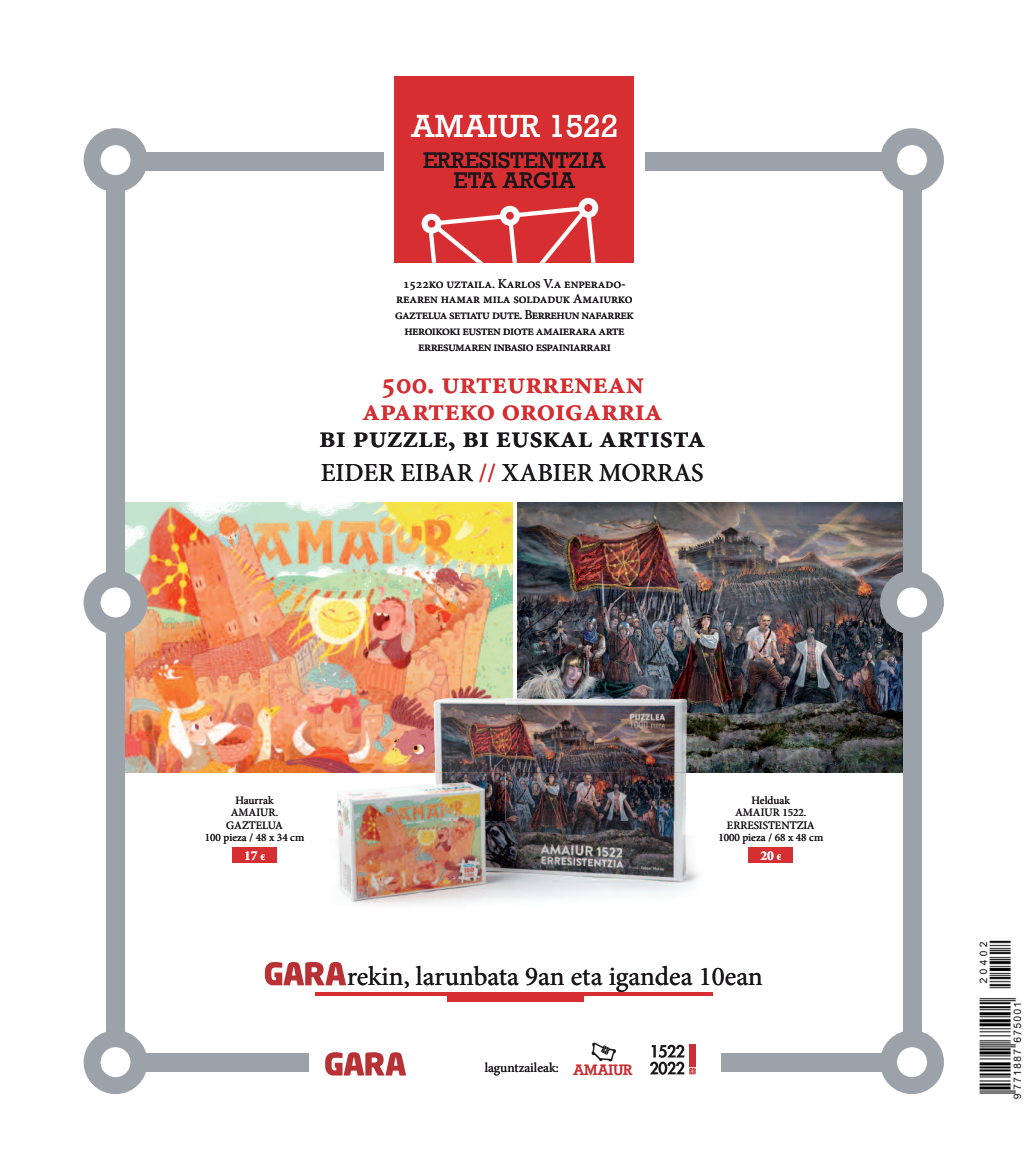
<style>
.page{position:relative;width:1028px;height:1170px;background:#fff}
.page>*{position:absolute;margin:0;border:0;box-sizing:border-box;transform-origin:0 0}
.t1{font:600 30.38px/27px "Minion Pro";color:#d72e32;text-align:center}
.t2{font:600 30.38px "Minion Pro";color:#1a161a}
.t3{font:30px "Rockwell Regular+T42";color:#fff}
.t4{font:27px "Minion Pro";color:#1a161a}
.t5{font:500 25.88px "Minion Pro";color:#1a161a}
.t6{font:21px/20.2px "Rockwell Regular+T42";color:#1a161a;text-align:center}
.t7{font:13.5px/15.8px "Minion Pro";letter-spacing:-.04em;color:#1a161a;text-align:center}
.t8{font:700 13.5px "Minion Pro";color:#fff}
.t9{font:11.25px/12.4px "Minion Pro";color:#1a161a;text-align:center}
.t10{font:700 9px "Minion Pro";color:#fff}
.s1{color:#d72e32}
.s2{font-family:"Rockwell Regular+T42";font-size:14px;color:#cc2f33}
</style>
<div class="page">
<img style="left:517px;top:503px;width:385px;height:269px">
<img style="left:125px;top:503px;width:387px;height:269px">
<div style="left:144px;top:152px;width:240px;height:19px;background:#9ca2a9"></div>
<div style="left:106px;top:160px;width:19px;height:897px;background:#9ca2a9"></div>
<div style="left:902px;top:160px;width:19px;height:897px;background:#9ca2a9"></div>
<div style="left:645px;top:152px;width:257px;height:19px;background:#9ca2a9"></div>
<svg style="left:888px;top:137px;width:47px;height:46px"></svg>
<div style="left:880px;top:128px;width:64px;height:64px;border:17px solid #9ca2a9;border-radius:50%"></div>
<div style="left:92px;top:137px;width:47px;height:46px;background:#fff;border-radius:50%"></div>
<div style="left:84px;top:128px;width:63px;height:64px;border:17px solid #9ca2a9;border-radius:50%"></div>
<div style="left:721px;top:1052px;width:181px;height:19px;background:#9ca2a9"></div>
<div style="left:144px;top:1052px;width:164px;height:19px;background:#9ca2a9"></div>
<div style="left:92px;top:579px;width:47px;height:47px;background:#fff;border-radius:50%"></div>
<div style="left:84px;top:570px;width:63px;height:64px;border:17px solid #9ca2a9;border-radius:50%"></div>
<svg style="left:888px;top:579px;width:47px;height:47px"></svg>
<div style="left:880px;top:570px;width:64px;height:64px;border:17px solid #9ca2a9;border-radius:50%"></div>
<div style="left:92px;top:1038px;width:47px;height:47px;background:#fff;border-radius:50%"></div>
<div style="left:84px;top:1030px;width:63px;height:63px;border:17px solid #9ca2a9;border-radius:50%"></div>
<div style="left:888px;top:1038px;width:47px;height:47px;background:#fff;border-radius:50%"></div>
<div style="left:880px;top:1030px;width:64px;height:63px;border:17px solid #9ca2a9;border-radius:50%"></div>
<div style="left:394px;top:76px;width:239px;height:187px;background:#d72e32"></div>
<svg style="left:421px;top:197px;width:178px;height:66px"></svg>
<svg style="left:325px;top:1052px;width:81px;height:23px"></svg>
<svg style="left:591px;top:1042px;width:25px;height:19px"></svg>
<svg style="left:650px;top:1044px;width:45px;height:30px"></svg>
<div style="left:689px;top:1043px;width:6px;height:23px;background:#cc2f33"></div>
<hr style="left:315px;top:992px;width:397px;height:3px;background:#d72e32">
<div style="left:447px;top:992px;width:136px;height:9px;background:#d72e32"></div>
<svg style="left:265px;top:962px;width:81px;height:23px"></svg>
<div style="left:232px;top:847px;width:45px;height:16px;background:#d72e32"></div>
<div style="left:748px;top:847px;width:45px;height:16px;background:#d72e32"></div>
<img style="left:337px;top:792px;width:15px;height:29px">
<img style="left:433px;top:698px;width:72px;height:74px">
<img style="left:352px;top:772px;width:153px;height:49px">
<img style="left:659px;top:698px;width:28px;height:74px">
<img style="left:505px;top:698px;width:154px;height:123px">
<img style="left:659px;top:772px;width:27px;height:49px">
<img style="left:338px;top:821px;width:361px;height:84px">
<img style="left:979px;top:940px;width:43px;height:158px">
<h2 class="t3" style="left:410px;top:108px;width:209px">AMAIUR 1522</h2>
<h3 class="t6" style="left:423px;top:150px;width:184px">ERRESISTENTZIA<br>ETA ARGIA</h3>
<p class="t7" style="left:395px;top:276px;width:240px">1522ko uztaila. Karlos V.a enperado&shy;rearen hamar mila soldaduk Amaiurko gaztelua setiatu dute. Berrehun nafarrek heroikoki eusten diote amaierara arte erresumaren inbasio espainiarrari</p>
<h1 class="t1" style="left:362px;top:372px;width:302px">500. urteurrenean aparteko oroigarria</h1>
<h1 class="t2" style="left:319px;top:426px;width:388px">bi puzzle, bi euskal artista</h1>
<h3 class="t5" style="left:321px;top:463px;width:384px">EIDER EIBAR <span class="s1">//</span> XABIER MORRAS</h3>
<p class="t9" style="left:231px;top:794px;width:49px">Haurrak<br>AMAIUR.</p>
<p class="t9" style="left:735px;top:794px;width:73px">Helduak<br>AMAIUR 1522.</p>
<p class="t8" style="left:244px;top:850px;width:15px">17</p>
<p class="t9" style="left:205px;top:819px;width:101px">GAZTELUA<br>100 pieza / 48 x 34 cm</p>
<p class="t10" style="left:260px;top:853px;width:6px">€</p>
<p class="t8" style="left:760px;top:850px;width:15px">20</p>
<p class="t9" style="left:718px;top:819px;width:106px">ERRESISTENTZIA<br>1000 pieza / 68 x 48 cm</p>
<p class="t10" style="left:776px;top:853px;width:6px">€</p>
<h3 class="t4" style="left:347px;top:965px;width:417px">rekin, larunbata 9an eta igandea 10ean</h3>
<p class="t7" style="left:484px;top:1061px;width:149px">laguntzaileak: <span class="s2">AMAIUR</span></p>
</div>
